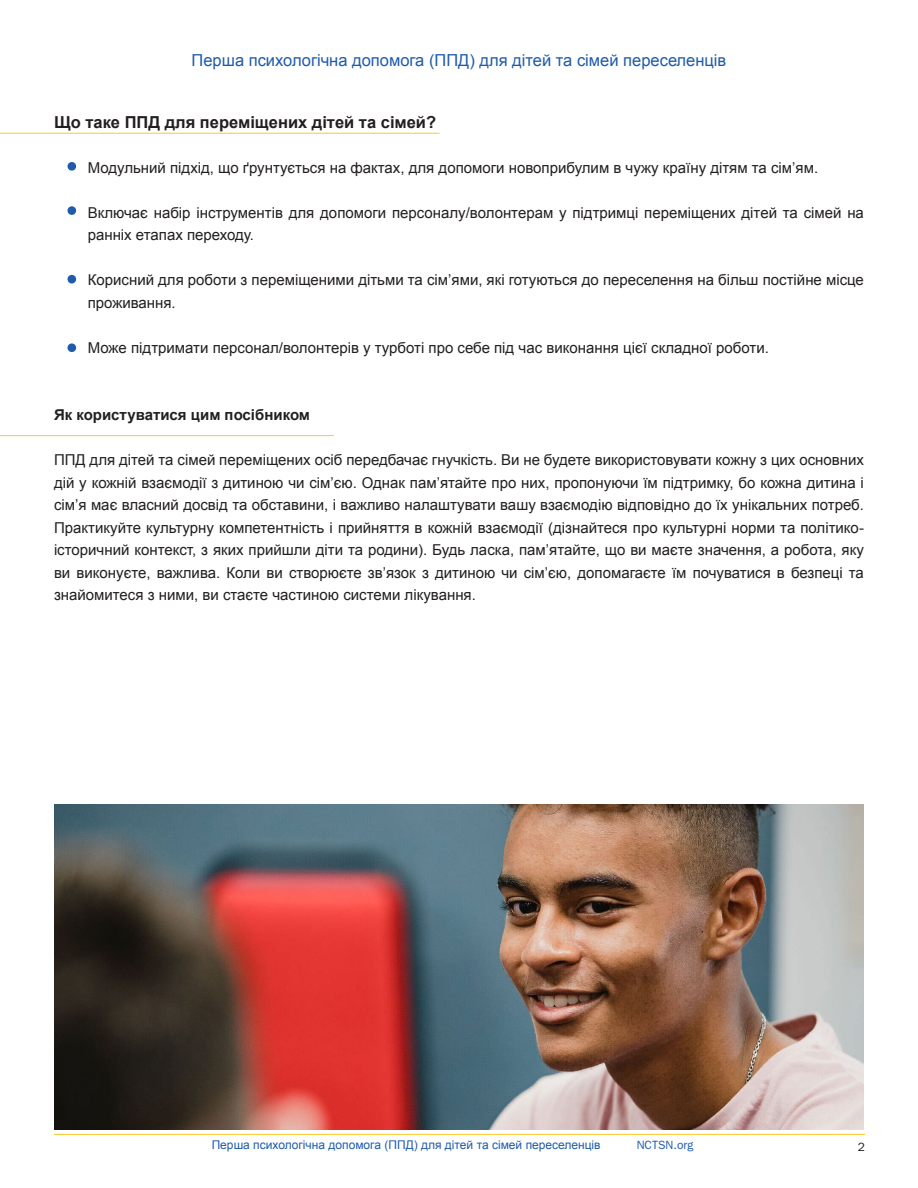
<style>
.page{position:relative;width:918px;height:1188px;background:#fff}
.page>*{position:absolute;margin:0;border:0;box-sizing:border-box;transform-origin:0 0}
.t1{font:16.5px "Arial";color:#1f5baa}
.t2{font:700 16.5px "Arial";color:#231f20}
.t3{font:15px/22.5px "Arial";color:#231f20}
.t4{font:700 15px "Arial";color:#231f20}
.t5{font:12px "Arial";color:#1f5baa}
.t6{font:12px "ITC Franklin Gothic Std";color:#1f5baa}
.t7{font:12px "ITC Franklin Gothic Std";color:#231f20}
</style>
<div class="page">
<hr style="left:54px;top:1134px;width:811px;height:1px;background:#ffc727">
<hr style="left:0;top:133px;width:440px;height:1px;background:#ffc727">
<hr style="left:0;top:435px;width:334px;height:1px;background:#ffc727">
<div style="left:68px;top:162px;width:8px;height:9px;background:#1f5baa;border-radius:50%"></div>
<div style="left:68px;top:275px;width:8px;height:9px;background:#1f5baa;border-radius:50%"></div>
<div style="left:68px;top:206px;width:8px;height:9px;background:#1f5baa;border-radius:50%"></div>
<div style="left:68px;top:343px;width:8px;height:9px;background:#1f5baa;border-radius:50%"></div>
<img style="left:54px;top:805px;width:810px;height:325px">
<p class="t1" style="left:192px;top:49px;width:536px">Перша психологічна допомога (ППД) для дітей та сімей переселенців</p>
<p class="t2" style="left:54px;top:111px;width:384px">Що таке ППД для переміщених дітей та сімей?</p>
<p class="t3" style="left:88px;top:156px;width:732px">Модульний підхід, що ґрунтується на фактах, для допомоги новоприбулим в чужу країну дітям та сім’ям.</p>
<p class="t3" style="left:88px;top:201px;width:778px">Включає набір інструментів для допомоги персоналу/волонтерам у підтримці переміщених дітей та сімей на ранніх етапах переходу.</p>
<p class="t3" style="left:88px;top:269px;width:778px">Корисний для роботи з переміщеними дітьми та сім’ями, які готуються до переселення на більш постійне місце проживання.</p>
<p class="t3" style="left:88px;top:336px;width:683px">Може підтримати персонал/волонтерів у турботі про себе під час виконання цієї складної роботи.</p>
<p class="t4" style="left:54px;top:405px;width:258px">Як користуватися цим посібником</p>
<p class="t3" style="left:54px;top:449px;width:812px;text-align:justify">ППД для дітей та сімей переміщених осіб передбачає гнучкість. Ви не будете використовувати кожну з цих основних дій у кожній взаємодії з дитиною чи сім’єю. Однак пам’ятайте про них, пропонуючи їм підтримку, бо кожна дитина і сім’я має власний досвід та обставини, і важливо налаштувати вашу взаємодію відповідно до їх унікальних потреб.<br>Практикуйте культурну компетентність і прийняття в кожній взаємодії (дізнайтеся про культурні норми та політико&shy;історичний контекст, з яких прийшли діти та родини). Будь ласка, пам’ятайте, що ви маєте значення, а робота, яку ви виконуєте, важлива. Коли ви створюєте зв’язок з дитиною чи сім’єю, допомагаєте їм почуватися в безпеці та знайомитеся з ними, ви стаєте частиною системи лікування.</p>
<p class="t5" style="left:212px;top:1137px;width:390px">Перша психологічна допомога (ППД) для дітей та сімей переселенців</p>
<p class="t6" style="left:637px;top:1138px;width:58px">NCTSN.org</p>
<p class="t7" style="left:858px;top:1140px;width:9px">2</p>
</div>
